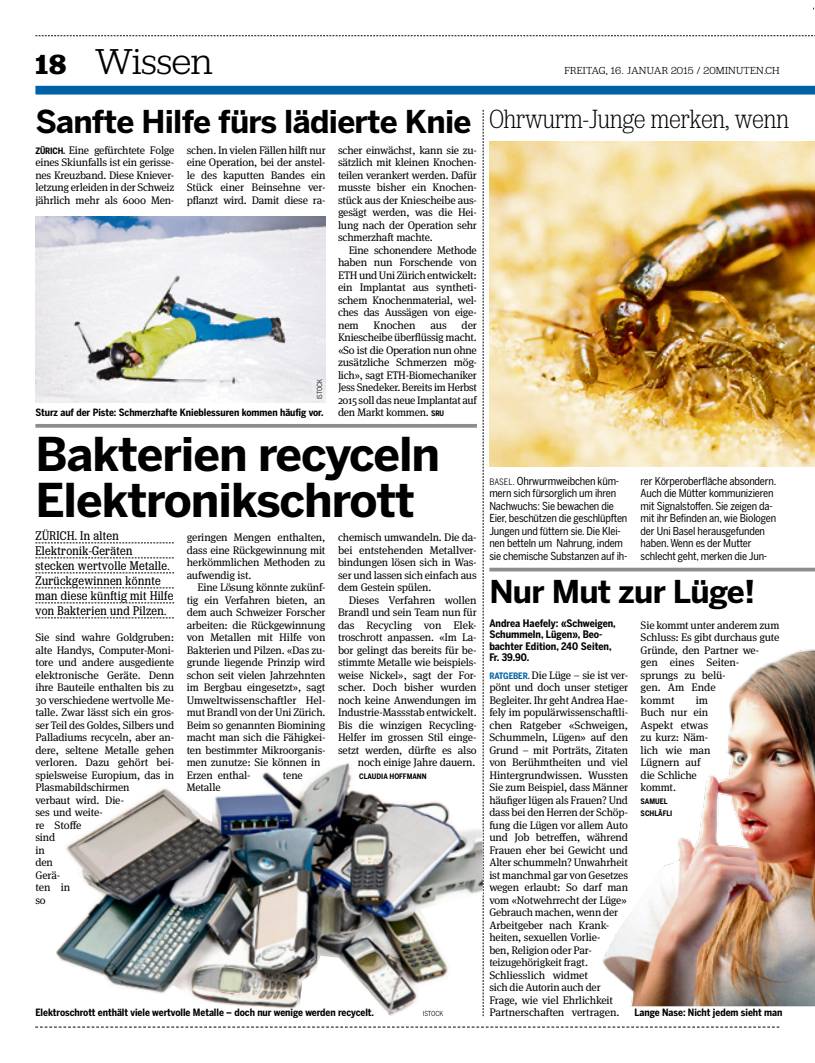
<style>
.page{position:relative;width:815px;height:1063px;background:#fff}
.page>*{position:absolute;margin:0;border:0;box-sizing:border-box;transform-origin:0 0}
.Aufmacher_Titel_x04{font:700 46.25px/46.2px "Benton Sans";letter-spacing:-.025em;color:#000}
.Seite_Rubrik_links{font:300 37.5px "Jubilat";letter-spacing:-.01em;color:#000}
.Aufmacher_Titel_x04-2{font:700 31.25px "Benton Sans";letter-spacing:-.025em;color:#000}
.Bildstoff_Titel_x04{font:300 27.5px "Jubilat Cond";color:#000}
.Lead_x06{font:13.12px/15px "Jubilat Cond";letter-spacing:.025em;color:#000}
.Grundschrift_x08{font:11px/12.5px "Meta Serif OT";letter-spacing:-.015em;color:#000;text-align:justify}
.Bildstoff_Text_x11{font:11px/12.5px "Benton Sans Cond";letter-spacing:-.015em;color:#000}
.t1{font:300 10.62px "Jubilat";letter-spacing:.02em;color:#000}
.BEST-OF_Lead_x06{font:700 10.25px/11.2px "Benton Sans Cond";color:#000}
.Legende_x11{font:700 10px "Benton Sans Cond";letter-spacing:-.005em;color:#000}
.Grundschrift_x08-2{font:700 7.5px/12.5px "Benton Sans Cond";color:#000}
.Legende_x11-2{font:6.88px "Benton Sans Cond";color:#000}
.s1{font-weight:700;font-size:28.75px}
.s2{font-family:"Benton Sans Cond";font-weight:700;font-size:8.75px}
.s3{font-family:"Benton Sans Cond";font-weight:700;font-size:7.5px}
.s4{font-size:8.75px}
.s5{font-family:"Benton Sans Cond";font-weight:700;font-size:8.75px;color:#0062a6}
</style>
<div class="page">
<svg style="left:35px;top:1027px;width:744px;height:1px"></svg>
<hr style="left:489px;top:568px;width:326px;height:3px;background:#8f8c89">
<svg style="left:35px;top:543px;width:139px;height:1px"></svg>
<svg style="left:35px;top:558px;width:139px;height:1px"></svg>
<svg style="left:35px;top:573px;width:139px;height:1px"></svg>
<svg style="left:35px;top:588px;width:139px;height:1px"></svg>
<svg style="left:35px;top:603px;width:139px;height:1px"></svg>
<svg style="left:35px;top:618px;width:139px;height:1px"></svg>
<img style="left:489px;top:141px;width:326px;height:325px">
<img style="left:35px;top:216px;width:291px;height:186px">
<svg style="left:35px;top:424px;width:442px;height:4px;background:#979491"></svg>
<svg style="left:483px;top:110px;width:1px;height:906px"></svg>
<img style="left:56px;top:761px;width:427px;height:256px">
<img style="left:602px;top:649px;width:213px;height:357px">
<div style="left:35px;top:86px;width:780px;height:9px;background:#0062a6"></div>
<svg style="left:35px;top:35px;width:780px;height:1px"></svg>
<p class="Seite_Rubrik_links" style="left:35px;top:43px;width:179px"><span class="s1">18</span> Wissen</p>
<p class="t1" style="left:564px;top:65px;width:217px">FREITAG, 16. JANUAR 2015 / 20MINUTEN.CH</p>
<p class="Aufmacher_Titel_x04-2" style="left:35px;top:103px;width:438px">Sanfte Hilfe fürs lädierte Knie</p>
<p class="Grundschrift_x08" style="left:187px;top:144px;width:140px">schen. In vielen Fällen hilft nur eine Operation, bei der anstel&shy;le des kaputten Bandes ein Stück einer Beinsehne ver&shy;pflanzt wird. Damit diese ra-</p>
<p class="Grundschrift_x08" style="left:338px;top:144px;width:140px">scher einwächst, kann sie zu&shy;sätzlich mit kleinen Knochen&shy;teilen verankert werden. Dafür musste bisher ein Knochen&shy;stück aus der Kniescheibe aus&shy;gesägt werden, was die Hei&shy;lung nach der Operation sehr schmerzhaft machte.</p>
<p class="Grundschrift_x08" style="left:338px;top:244px;width:140px;text-indent:11px">Eine schonendere Methode haben nun Forschende von ETH und Uni Zürich entwickelt: ein Implantat aus syntheti&shy;schem Knochenmaterial, wel&shy;ches das Aussägen von eige&shy;nem</p>
<p class="Grundschrift_x08" style="left:35px;top:144px;width:140px"><span class="s2">ZÜRICH.</span> Eine gefürchtete Folge eines Skiunfalls ist ein gerisse&shy;nes Kreuzband. Diese Kniever&shy;letzung erleiden in der Schweiz jährlich mehr als 6000 Men-</p>
<p class="Grundschrift_x08" style="left:338px;top:319px;width:140px;text-indent:123px">der Kniescheibe überflüssig macht. «So ist die Operation nun ohne zusätzliche Schmerzen mög&shy;lich», sagt ETH-Biomechaniker Jess Snedeker. Bereits im Herbst 2015 soll das neue Implantat auf den Markt kommen. <span class="s3">SRU</span></p>
<p class="Grundschrift_x08" style="left:374px;top:319px;width:44px">Knochen</p>
<p class="Grundschrift_x08" style="left:430px;top:319px;width:18px">aus</p>
<p class="Legende_x11-2" style="left:316px;top:399px;width:22px;rotate:-90deg">ISTOCK</p>
<p class="Legende_x11" style="left:35px;top:407px;width:290px">Sturz auf der Piste: Schmerzhafte Knieblessuren kommen häufig vor.</p>
<p class="Aufmacher_Titel_x04" style="left:35px;top:430px;width:406px">Bakterien recyceln<br>Elektronikschrott</p>
<p class="Lead_x06" style="left:35px;top:528px;width:140px">ZÜRICH. In alten<br>Elektronik-Geräten stecken wertvolle Metalle.<br>Zurückgewinnen könnte man diese künftig mit Hilfe von Bakterien und Pilzen.</p>
<p class="Grundschrift_x08" style="left:35px;top:631px;width:140px;text-align:left">Sie sind wahre Goldgruben: alte Handys, Computer-Moni&shy;tore und andere ausgediente elektronische Geräte. Denn ihre Bauteile enthalten bis zu<br>30 verschiedene wertvolle Me&shy;talle. Zwar lässt sich ein gros&shy;ser Teil des Goldes, Silbers und<br>Palladiums recyceln, aber an&shy;dere, seltene Metalle gehen verloren. Dazu gehört bei&shy;spielsweise Europium, das in<br>Plasmabildschirmen<br>verbaut wird. Die-<br>ses und weite-<br>re Stoffe<br>sind<br>in<br>den<br>Gerä-<br>ten in<br>so</p>
<p class="Grundschrift_x08" style="left:187px;top:531px;width:140px">geringen Mengen enthalten, dass eine Rückgewinnung mit herkömmlichen Methoden zu aufwendig ist.</p>
<p class="Grundschrift_x08" style="left:187px;top:581px;width:140px;text-align:left;text-indent:11px">Eine Lösung könnte zukünf&shy;tig ein Verfahren bieten, an dem auch Schweizer Forscher arbeiten: die Rückgewinnung von Metallen mit Hilfe von<br>Bakterien und Pilzen. «Das zu&shy;grunde liegende Prinzip wird schon seit vielen Jahrzehnten im Bergbau eingesetzt», sagt<br>Umweltwissenschaftler Hel&shy;mut Brandl von der Uni Zürich.<br>Beim so genannten Biomining macht man sich die Fähigkei&shy;ten bestimmter Mikroorganis&shy;men zunutze: Sie können in<br>Erzen enthal-</p>
<p class="Grundschrift_x08" style="left:283px;top:769px;width:21px">tene</p>
<p class="Grundschrift_x08" style="left:187px;top:781px;width:35px">Metalle</p>
<p class="Grundschrift_x08" style="left:338px;top:531px;width:140px">chemisch umwandeln. Die da&shy;bei entstehenden Metallver&shy;bindungen lösen sich in Was&shy;ser und lassen sich einfach aus dem Gestein spülen.</p>
<p class="Grundschrift_x08" style="left:338px;top:594px;width:140px;text-align:right">Dieses Verfahren wollen<br>Brandl und sein Team nun für das Recycling von Elek&shy;troschrott anpassen. «Im La&shy;bor gelingt das bereits für be&shy;stimmte Metalle wie beispiels&shy;weise Nickel», sagt der For&shy;scher. Doch bisher wurden noch keine Anwendungen im<br>Industrie-Massstab entwickelt.<br>Bis die winzigen Recycling-<br>Helfer im grossen Stil einge&shy;setzt werden, dürfte es also noch einige Jahre dauern.</p>
<p class="Grundschrift_x08-2" style="left:359px;top:770px;width:69px">CLAUDIA HOFFMANN</p>
<p class="Legende_x11" style="left:35px;top:1007px;width:340px">Elektroschrott enthält viele wertvolle Metalle – doch nur wenige werden recycelt.</p>
<p class="Legende_x11-2" style="left:423px;top:1010px;width:22px">ISTOCK</p>
<p class="Bildstoff_Titel_x04" style="left:489px;top:104px;width:301px">Ohrwurm-Junge merken, wenn</p>
<p class="Bildstoff_Text_x11" style="left:489px;top:475px;width:140px"><span class="s4">BASEL.</span> Ohrwurmweibchen küm&shy;mern sich fürsorglich um ihren<br>Nachwuchs: Sie bewachen die<br>Eier, beschützen die geschlüpften<br>Jungen und füttern sie. Die Klei&shy;nen betteln um Nahrung, indem sie chemische Substanzen auf ih-</p>
<p class="Bildstoff_Text_x11" style="left:641px;top:475px;width:137px">rer Körperoberfläche absondern.</p>
<p class="Bildstoff_Text_x11" style="left:641px;top:487px;width:137px">Auch die Mütter kommunizieren mit Signalstoffen. Sie zeigen da&shy;mit ihr Befinden an, wie Biologen der Uni Basel herausgefunden haben. Wenn es der Mutter schlecht geht, merken die Jun-</p>
<p class="Aufmacher_Titel_x04-2" style="left:489px;top:573px;width:268px">Nur Mut zur Lüge!</p>
<p class="Grundschrift_x08" style="left:641px;top:619px;width:140px;text-align:left">Sie kommt unter anderem zum<br>Schluss: Es gibt durchaus gute<br>Gründe, den Partner we&shy;gen eines Seiten&shy;sprungs zu belü-<br>gen. Am Ende<br>kommt</p>
<p class="BEST-OF_Lead_x06" style="left:489px;top:618px;width:128px">Andrea Haefely: «Schweigen,<br>Schummeln, Lügen», Beo&shy;bachter Edition, 240 Seiten,<br>Fr. 39.90.</p>
<p class="Grundschrift_x08" style="left:489px;top:669px;width:140px;text-align:left"><span class="s5">RATGEBER.</span> Die Lüge – sie ist ver&shy;pönt und doch unser stetiger<br>Begleiter. Ihr geht Andrea Hae&shy;fely im populärwissenschaftli&shy;chen Ratgeber «Schweigen,<br>Schummeln, Lügen» auf den<br>Grund – mit Porträts, Zitaten von Berühmtheiten und viel<br>Hintergrundwissen. Wussten<br>Sie zum Beispiel, dass Männer häufiger lügen als Frauen? Und dass bei den Herren der Schöp&shy;fung die Lügen vor allem Auto und Job betreffen, während<br>Frauen eher bei Gewicht und<br>Alter schummeln? Unwahrheit ist manchmal gar von Gesetzes wegen erlaubt: So darf man vom «Notwehrrecht der Lüge»<br>Gebrauch machen, wenn der<br>Arbeitgeber nach Krank&shy;heiten, sexuellen Vorlie-<br>ben, Religion oder Par&shy;teizugehörigkeit fragt.<br>Schliesslich widmet<br>sich die Autorin auch der<br>Frage, wie viel Ehrlichkeit<br>Partnerschaften vertragen.</p>
<p class="Grundschrift_x08" style="left:641px;top:694px;width:72px;text-align:left;text-indent:55px">im<br>Buch nur ein<br>Aspekt etwas zu kurz: Näm&shy;lich wie man<br>Lügnern auf die Schliche kommt.</p>
<p class="Grundschrift_x08-2" style="left:641px;top:795px;width:33px">SAMUEL<br>SCHLÄFLI</p>
<p class="Legende_x11" style="left:634px;top:1007px;width:149px">Lange Nase: Nicht jedem sieht man</p>
</div>
